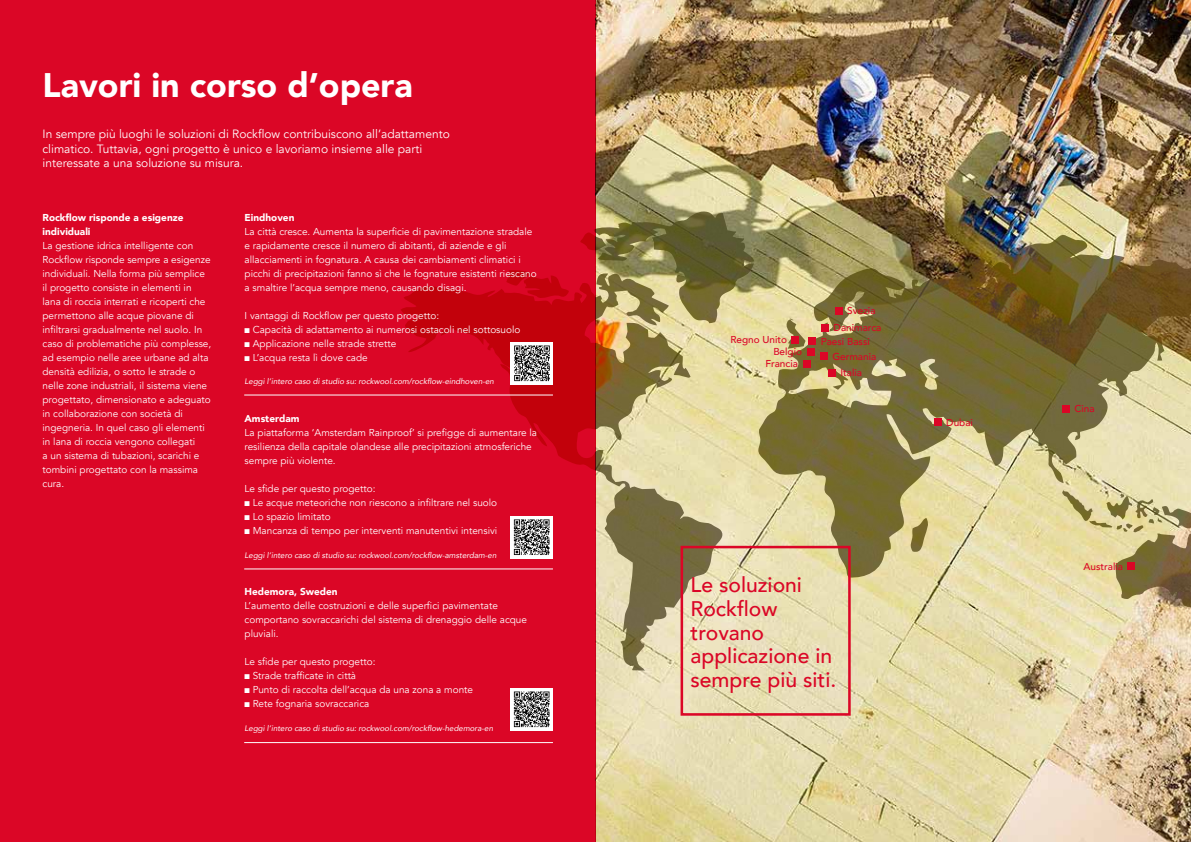
<style>
.page{position:relative;width:1191px;height:842px;background:#fff}
.page>*{position:absolute;margin:0;border:0;box-sizing:border-box;transform-origin:0 0}
.t1{font:900 34px "Avenir";color:#fff}
.t2{font:500 21.1px/23.6px "Avenir";color:#db0626}
.t3{font:12px/14.4px "Avenir";color:#fff}
.t4{font:10px/14px "Avenir";color:#fff}
.t5{font:500 10px/17.5px "Avenir";color:#db0626}
.t6{font:900 10px/14px "Avenir";color:#fff}
.t7{font:italic 8px "Avenir";color:#fff}
</style>
<div class="page">
<img style="left:595px;top:0;width:596px;height:842px">
<svg style="left:595px;top:324px;width:130px;height:347px;background:#c0b284"></svg>
<svg style="left:595px;top:210px;width:159px;height:114px;background:#908754"></svg>
<svg style="left:754px;top:232px;width:437px;height:346px;background:#a19461"></svg>
<svg style="left:1062px;top:490px;width:129px;height:119px;background:#c2b482"></svg>
<div style="left:0;top:0;width:595px;height:842px;background:#db0626"></div>
<hr style="left:244px;top:395px;width:309px;height:1px;background:#fff">
<hr style="left:244px;top:569px;width:309px;height:1px;background:#fff">
<hr style="left:244px;top:742px;width:309px;height:1px;background:#fff">
<div style="left:680px;top:546px;width:170px;height:170px;border:3px solid #db0626"></div>
<div style="left:835px;top:307px;width:7px;height:7px;background:#db0626"></div>
<div style="left:821px;top:324px;width:7px;height:8px;background:#db0626"></div>
<div style="left:808px;top:338px;width:8px;height:7px;background:#db0626"></div>
<div style="left:820px;top:353px;width:7px;height:7px;background:#db0626"></div>
<div style="left:807px;top:348px;width:7px;height:7px;background:#db0626"></div>
<div style="left:803px;top:360px;width:7px;height:7px;background:#db0626"></div>
<div style="left:791px;top:336px;width:7px;height:7px;background:#db0626"></div>
<div style="left:1127px;top:563px;width:7px;height:7px;background:#db0626"></div>
<div style="left:828px;top:369px;width:7px;height:7px;background:#db0626"></div>
<div style="left:934px;top:419px;width:7px;height:7px;background:#db0626"></div>
<div style="left:1062px;top:406px;width:7px;height:7px;background:#db0626"></div>
<div style="left:511px;top:342px;width:42px;height:43px;background:#fff"></div>
<svg style="left:514px;top:345px;width:36px;height:36px"></svg>
<div style="left:510px;top:516px;width:43px;height:42px;background:#fff"></div>
<svg style="left:514px;top:519px;width:35px;height:36px"></svg>
<div style="left:510px;top:688px;width:43px;height:42px;background:linear-gradient(to right,#fff,#fff)"></div>
<svg style="left:514px;top:691px;width:35px;height:36px"></svg>
<h1 class="t1" style="left:43px;top:56px;width:372px">Lavori in corso d’opera</h1>
<p class="t3" style="left:43px;top:127px;width:409px">In sempre più luoghi le soluzioni di Rockflow contribuiscono all’adattamento climatico. Tuttavia, ogni progetto è unico e lavoriamo insieme alle parti interessate a una soluzione su misura.</p>
<p class="t6" style="left:43px;top:210px;width:142px">Rockflow risponde a esigenze individuali</p>
<p class="t4" style="left:43px;top:238px;width:170px">La gestione idrica intelligente con Rockflow risponde sempre a esigenze individuali. Nella forma più semplice il progetto consiste in elementi in lana di roccia interrati e ricoperti che permettono alle acque piovane di infiltrarsi gradualmente nel suolo. In caso di problematiche più complesse, ad esempio nelle aree urbane ad alta densità edilizia, o sotto le strade o nelle zone industriali, il sistema viene progettato, dimensionato e adeguato in collaborazione con società di ingegneria. In quel caso gli elementi in lana di roccia vengono collegati<br>a un sistema di tubazioni, scarichi e tombini progettato con la massima cura.</p>
<p class="t6" style="left:244px;top:210px;width:51px">Eindhoven</p>
<p class="t4" style="left:244px;top:224px;width:294px">La città cresce. Aumenta la superficie di pavimentazione stradale e rapidamente cresce il numero di abitanti, di aziende e gli allacciamenti in fognatura. A causa dei cambiamenti climatici i picchi di precipitazioni fanno sì che le fognature esistenti riescano a smaltire l’acqua sempre meno, causando disagi.</p>
<p class="t4" style="left:244px;top:308px;width:196px">I vantaggi di Rockflow per questo progetto:</p>
<p class="t4" style="left:244px;top:322px;width:277px">■ Capacità di adattamento ai numerosi ostacoli nel sottosuolo</p>
<p class="t4" style="left:244px;top:336px;width:153px">■ Applicazione nelle strade strette</p>
<p class="t4" style="left:244px;top:350px;width:125px">■ L’acqua resta lì dove cade</p>
<p class="t7" style="left:244px;top:377px;width:251px">Leggi l’intero caso di studio su: rockwool.com/rockflow-eindhoven-en</p>
<p class="t6" style="left:244px;top:411px;width:56px">Amsterdam</p>
<p class="t4" style="left:244px;top:426px;width:294px">La piattaforma ‘Amsterdam Rainproof’ si prefigge di aumentare la resilienza della capitale olandese alle precipitazioni atmosferiche sempre più violente.</p>
<p class="t4" style="left:244px;top:482px;width:132px">Le sfide per questo progetto:</p>
<p class="t4" style="left:244px;top:496px;width:254px">■ Le acque meteoriche non riescono a infiltrare nel suolo</p>
<p class="t4" style="left:244px;top:510px;width:88px">■ Lo spazio limitato</p>
<p class="t4" style="left:244px;top:524px;width:254px">■ Mancanza di tempo per interventi manutentivi intensivi</p>
<p class="t7" style="left:244px;top:550px;width:253px">Leggi l’intero caso di studio su: rockwool.com/rockflow-amsterdam-en</p>
<p class="t6" style="left:244px;top:584px;width:95px">Hedemora, Sweden</p>
<p class="t4" style="left:244px;top:599px;width:284px">L’aumento delle costruzioni e delle superfici pavimentate comportano sovraccarichi del sistema di drenaggio delle acque pluviali.</p>
<p class="t4" style="left:244px;top:655px;width:132px">Le sfide per questo progetto:</p>
<p class="t4" style="left:244px;top:669px;width:113px">■ Strade trafficate in città</p>
<p class="t4" style="left:244px;top:683px;width:230px">■ Punto di raccolta dell’acqua da una zona a monte</p>
<p class="t4" style="left:244px;top:697px;width:126px">■ Rete fognaria sovraccarica</p>
<p class="t7" style="left:244px;top:723px;width:250px">Leggi l’intero caso di studio su: rockwool.com/rockflow-hedemora-en</p>
<p class="t5" style="left:833px;top:301px;width:49px;text-indent:14px">Svezia<br>Danimarca</p>
<p class="t5" style="left:730px;top:330px;width:58px">Regno Unito</p>
<p class="t5" style="left:821px;top:332px;width:51px">Paesi Bassi</p>
<p class="t5" style="left:765px;top:345px;width:38px;line-height:12px;text-indent:8px">Belgio<br>Francia</p>
<p class="t5" style="left:840px;top:347px;width:37px;line-height:16.2px;text-indent:-8px">Germania<br>Italia</p>
<h2 class="t2" style="left:690px;top:572px;width:147px">Le soluzioni<br>Rockflow trovano applicazione in sempre più siti.</h2>
<p class="t5" style="left:946px;top:413px;width:28px">Dubai</p>
<p class="t5" style="left:1074px;top:400px;width:22px">Cina</p>
<p class="t5" style="left:1083px;top:557px;width:41px">Australia</p>
</div>
